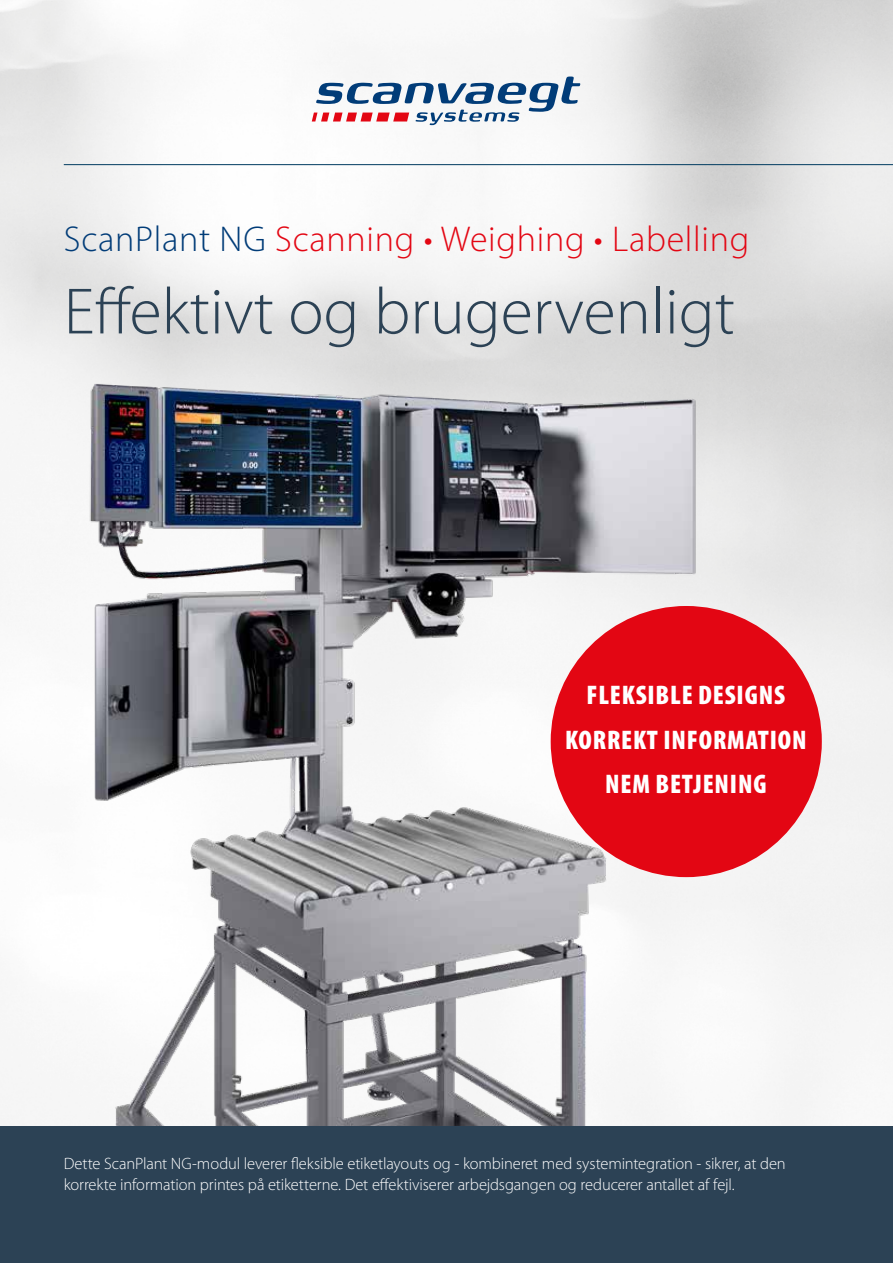
<style>
.page{position:relative;width:893px;height:1263px;background:#fff}
.page>*{position:absolute;margin:0;border:0;box-sizing:border-box;transform-origin:0 0}
.t1{font:300 66px "Myriad Pro";color:#2c4255}
.t2{font:300 36px "Myriad Pro";letter-spacing:.02em;color:#e30613}
.t3{font:900 condensed 27px/44.5px "Myriad Pro";letter-spacing:.03em;color:#fff;text-align:center}
.t4{font:300 16.5px/21px "Myriad Pro";letter-spacing:-.01em;color:#fff}
.s1{color:#013c78}
</style>
<div class="page">
<img style="left:0;top:0;width:893px;height:1127px">
<svg style="left:312px;top:77px;width:268px;height:48px"></svg>
<hr style="left:64px;top:164px;width:829px;height:1px;background:#003b60">
<img style="left:27px;top:357px;width:833px;height:770px">
<div style="left:551px;top:606px;width:271px;height:271px;background:#e30613;border-radius:50%"></div>
<div style="left:0;top:1127px;width:893px;height:136px;background:#2c4255"></div>
<h2 class="t2" style="left:64px;top:218px;width:687px"><span class="s1">ScanPlant NG</span> Scanning • Weighing • Labelling</h2>
<h1 class="t1" style="left:64px;top:272px;width:673px">Effektivt og brugervenligt</h1>
<h3 class="t3" style="left:565px;top:672px;width:243px">FLEKSIBLE DESIGNS<br>KORREKT INFORMATION<br>NEM BETJENING</h3>
<p class="t4" style="left:64px;top:1153px;width:723px">Dette ScanPlant NG-modul leverer fleksible etiketlayouts og - kombineret med systemintegration - sikrer, at den korrekte information printes på etiketterne. Det effektiviserer arbejdsgangen og reducerer antallet af fejl.</p>
</div>
